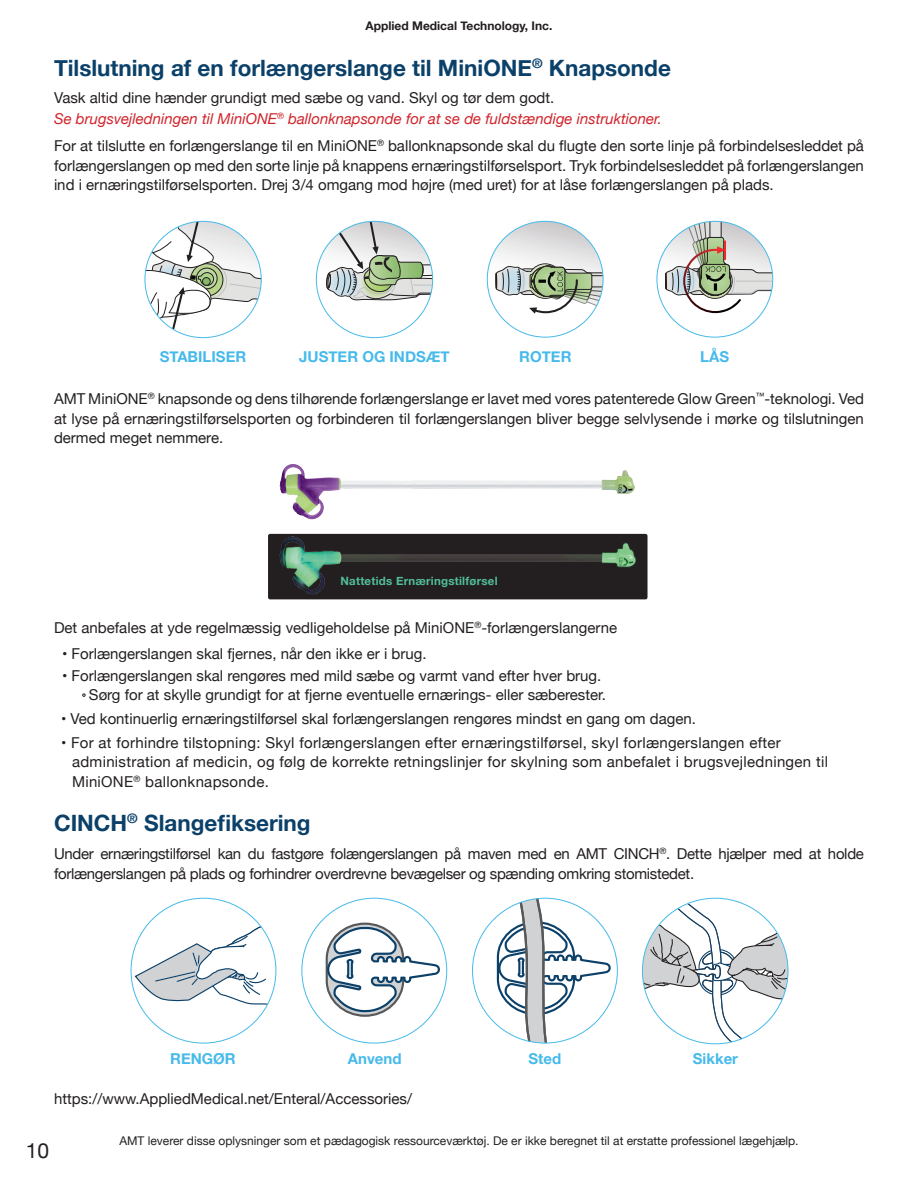
<style>
.page{position:relative;width:918px;height:1188px;background:#fff}
.page>*{position:absolute;margin:0;border:0;box-sizing:border-box;transform-origin:0 0}
.t1{font:700 22.5px "Helvetica Neue";color:#0b4069}
.t2{font:21px "Helvetica Neue";color:#231f20}
.t3{font:15px/19.5px "Helvetica Neue";color:#231f20;text-align:justify}
.t4{font:15px "Helvetica Neue";letter-spacing:.02em;color:#231f20}
.t5{font:15px/19.5px "Helvetica Neue";letter-spacing:-.02em;color:#231f20}
.t6{font:italic 15px "Helvetica Neue";color:#d1232a}
.t7{font:700 15px "Helvetica Neue";color:#46baea}
.t8{font:12px "Helvetica Neue";color:#231f20}
.t9{font:700 12px "Helvetica Neue";color:#231f20}
.t10{font:700 11.55px "Helvetica Neue";letter-spacing:.02em;color:#51bf99}
</style>
<div class="page">
<img style="left:268px;top:533px;width:380px;height:67px">
<svg style="left:316px;top:221px;width:117px;height:117px"></svg>
<svg style="left:326px;top:221px;width:107px;height:80px"></svg>
<svg style="left:487px;top:221px;width:116px;height:116px"></svg>
<svg style="left:495px;top:263px;width:108px;height:65px"></svg>
<svg style="left:657px;top:221px;width:116px;height:116px"></svg>
<svg style="left:665px;top:221px;width:108px;height:92px"></svg>
<svg style="left:145px;top:221px;width:116px;height:117px"></svg>
<img style="left:341px;top:480px;width:10px;height:9px">
<img style="left:279px;top:464px;width:62px;height:56px">
<img style="left:414px;top:471px;width:220px;height:23px">
<svg style="left:134px;top:925px;width:142px;height:80px"></svg>
<svg style="left:326px;top:911px;width:116px;height:118px"></svg>
<svg style="left:642px;top:898px;width:146px;height:146px"></svg>
<svg style="left:473px;top:898px;width:144px;height:145px"></svg>
<svg style="left:82px;top:694px;width:4px;height:3px"></svg>
<p class="t9" style="left:365px;top:16px;width:189px">Applied Medical Technology, Inc.</p>
<p class="t1" style="left:54px;top:50px;width:618px">Tilslutning af en forlængerslange til MiniONE<sup>®</sup> Knapsonde</p>
<p class="t3" style="left:54px;top:89px;width:502px">Vask altid dine hænder grundigt med sæbe og vand. Skyl og tør dem godt.</p>
<p class="t6" style="left:54px;top:108px;width:609px">Se brugsvejledningen til MiniONE<sup>®</sup> ballonknapsonde for at se de fuldstændige instruktioner.</p>
<p class="t3" style="left:54px;top:137px;width:812px">For at tilslutte en forlængerslange til en MiniONE<sup>®</sup> ballonknapsonde skal du flugte den sorte linje på forbindelsesleddet på forlængerslangen op med den sorte linje på knappens ernæringstilførselsport. Tryk forbindelsesleddet på forlængerslangen ind i ernæringstilførselsporten. Drej 3/4 omgang mod højre (med uret) for at låse forlængerslangen på plads.</p>
<p class="t7" style="left:160px;top:345px;width:88px">STABILISER</p>
<p class="t7" style="left:299px;top:345px;width:152px">JUSTER OG INDSÆT</p>
<p class="t7" style="left:519px;top:345px;width:54px">ROTER</p>
<p class="t7" style="left:700px;top:345px;width:30px">LÅS</p>
<p class="t3" style="left:54px;top:390px;width:812px">AMT MiniONE<sup>®</sup> knapsonde og dens tilhørende forlængerslange er lavet med vores patenterede Glow Green<sup>™</sup>-teknologi. Ved at lyse på ernæringstilførselsporten og forbinderen til forlængerslangen bliver begge selvlysende i mørke og tilslutningen dermed meget nemmere.</p>
<p class="t10" style="left:341px;top:572px;width:159px">Nattetids Ernæringstilførsel</p>
<p class="t3" style="left:54px;top:619px;width:565px">Det anbefales at yde regelmæssig vedligeholdelse på MiniONE<sup>®</sup>-forlængerslangerne</p>
<p class="t3" style="left:62px;top:645px;width:366px">• Forlængerslangen skal fjernes, når den ikke er i brug.</p>
<p class="t3" style="left:62px;top:667px;width:541px">• Forlængerslangen skal rengøres med mild sæbe og varmt vand efter hver brug.</p>
<p class="t3" style="left:89px;top:686px;width:519px">Sørg for at skylle grundigt for at fjerne eventuelle ernærings- eller sæberester.</p>
<p class="t4" style="left:61px;top:732px;width:721px">• For at forhindre tilstopning: Skyl forlængerslangen efter ernæringstilførsel, skyl forlængerslangen efter</p>
<p class="t4" style="left:72px;top:751px;width:757px">administration af medicin, og følg de korrekte retningslinjer for skylning som anbefalet i brugsvejledningen til</p>
<p class="t4" style="left:72px;top:771px;width:198px">MiniONE<sup>®</sup> ballonknapsonde.</p>
<p class="t3" style="left:61px;top:710px;width:637px">• Ved kontinuerlig ernæringstilførsel skal forlængerslangen rengøres mindst en gang om dagen.</p>
<p class="t1" style="left:54px;top:805px;width:258px">CINCH<sup>®</sup> Slangefiksering</p>
<p class="t5" style="left:54px;top:845px;width:812px">Under ernæringstilførsel kan du fastgøre folængerslangen på maven med en AMT CINCH<sup>®</sup>. Dette hjælper med at holde forlængerslangen på plads og forhindrer overdrevne bevægelser og spænding omkring stomistedet.</p>
<p class="t7" style="left:170px;top:1047px;width:67px">RENGØR</p>
<p class="t7" style="left:348px;top:1047px;width:55px">Anvend</p>
<p class="t7" style="left:528px;top:1047px;width:34px">Sted</p>
<p class="t7" style="left:693px;top:1047px;width:47px">Sikker</p>
<p class="t3" style="left:54px;top:1090px;width:360px">https://www.AppliedMedical.net/Enteral/Accessories/</p>
<p class="t2" style="left:26px;top:1135px;width:25px">10</p>
<p class="t8" style="left:119px;top:1132px;width:681px">AMT leverer disse oplysninger som et pædagogisk ressourceværktøj. De er ikke beregnet til at erstatte professionel lægehjælp.</p>
</div>
